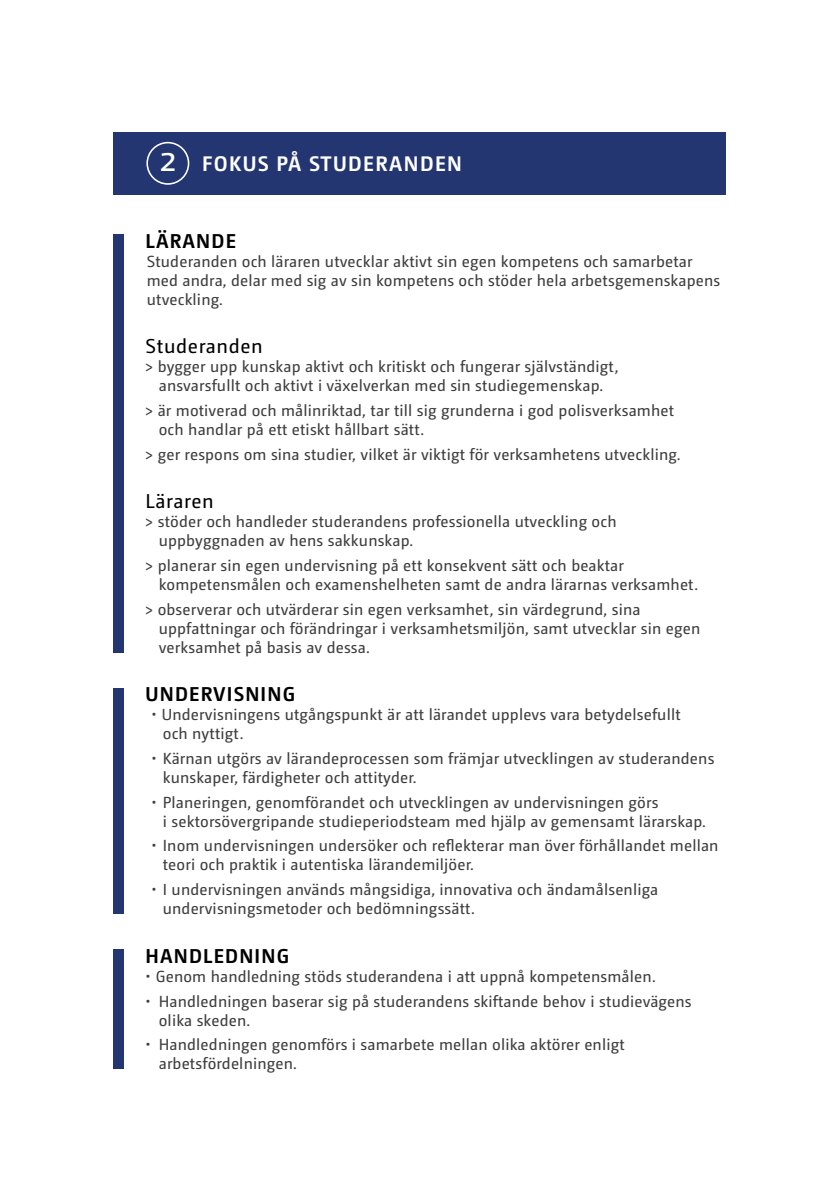
<style>
.page{position:relative;width:840px;height:1191px;background:#fff}
.page>*{position:absolute;margin:0;border:0;box-sizing:border-box;transform-origin:0 0}
.t1{font:33.4px "Camingo Dos";color:#fff}
.t2{font:700 21px "Camingo Dos";letter-spacing:.065em;color:#fff}
.t3{font:700 20px "Camingo Dos";letter-spacing:.055em;color:#000}
.t4{font:20px "Camingo Dos";letter-spacing:.03em;color:#000}
.t5{font:16px/19px "Camingo Dos";letter-spacing:.01em;color:#3f3e3e}
</style>
<div class="page">
<div style="left:113px;top:132px;width:612px;height:62px;background:#243671"></div>
<div style="left:146px;top:142px;width:43px;height:43px;border:2px solid #fff;border-radius:50%"></div>
<div style="left:113px;top:234px;width:11px;height:419px;background:#243671"></div>
<div style="left:113px;top:948px;width:11px;height:120px;background:#243671"></div>
<div style="left:113px;top:688px;width:11px;height:225px;background:#243671"></div>
<h1 class="t1" style="left:159px;top:140px;width:19px">2</h1>
<h2 class="t2" style="left:202px;top:151px;width:261px">FOKUS PÅ STUDERANDEN</h2>
<p class="t3" style="left:145px;top:228px;width:92px">LÄRANDE</p>
<p class="t5" style="left:147px;top:251px;width:574px">Studeranden och läraren utvecklar aktivt sin egen kompetens och samarbetar med andra, delar med sig av sin kompetens och stöder hela arbetsgemenskapens utveckling.</p>
<p class="t4" style="left:145px;top:334px;width:119px">Studeranden</p>
<p class="t5" style="left:145px;top:357px;width:475px;text-align:center">&gt; bygger upp kunskap aktivt och kritiskt och fungerar självständigt, ansvarsfullt och aktivt i växelverkan med sin studiegemenskap.</p>
<p class="t5" style="left:159px;top:401px;width:516px;text-indent:-14px">&gt; är motiverad och målinriktad, tar till sig grunderna i god polisverksamhet och handlar på ett etiskt hållbart sätt.</p>
<p class="t5" style="left:145px;top:444px;width:537px">&gt; ger respons om sina studier, vilket är viktigt för verksamhetens utveckling.</p>
<p class="t4" style="left:145px;top:489px;width:69px">Läraren</p>
<p class="t5" style="left:159px;top:512px;width:459px;text-indent:-14px">&gt; stöder och handleder studerandens professionella utveckling och uppbyggnaden av hens sakkunskap.</p>
<p class="t5" style="left:159px;top:556px;width:540px;text-indent:-14px">&gt; planerar sin egen undervisning på ett konsekvent sätt och beaktar kompetensmålen och examenshelheten samt de andra lärarnas verksamhet.</p>
<p class="t5" style="left:159px;top:599px;width:542px;text-indent:-14px">&gt; observerar och utvärderar sin egen verksamhet, sin värdegrund, sina uppfattningar och förändringar i verksamhetsmiljön, samt utvecklar sin egen verksamhet på basis av dessa.</p>
<p class="t3" style="left:145px;top:682px;width:151px">UNDERVISNING</p>
<p class="t5" style="left:163px;top:705px;width:519px;text-indent:-12px">• Undervisningens utgångspunkt är att lärandet upplevs vara betydelsefullt och nyttigt.</p>
<p class="t5" style="left:163px;top:749px;width:552px;text-indent:-12px">• Kärnan utgörs av lärandeprocessen som främjar utvecklingen av studerandens kunskaper, färdigheter och attityder.</p>
<p class="t5" style="left:163px;top:792px;width:544px;text-indent:-12px">• Planeringen, genomförandet och utvecklingen av undervisningen görs<br>i sektorsövergripande studieperiodsteam med hjälp av gemensamt lärarskap.</p>
<p class="t5" style="left:163px;top:836px;width:557px;text-indent:-12px">• Inom undervisningen undersöker och reflekterar man över förhållandet mellan teori och praktik i autentiska lärandemiljöer.</p>
<p class="t5" style="left:163px;top:880px;width:496px;text-indent:-12px">• I undervisningen används mångsidiga, innovativa och ändamålsenliga undervisningsmetoder och bedömningssätt.</p>
<p class="t3" style="left:145px;top:943px;width:145px">HANDLEDNING</p>
<p class="t5" style="left:145px;top:966px;width:512px">• Genom handledning stöds studerandena i att uppnå kompetensmålen.</p>
<p class="t5" style="left:159px;top:991px;width:534px;text-indent:-14px">• Handledningen baserar sig på studerandens skiftande behov i studievägens olika skeden.</p>
<p class="t5" style="left:159px;top:1035px;width:467px;text-indent:-14px">• Handledningen genomförs i samarbete mellan olika aktörer enligt arbetsfördelningen.</p>
</div>
